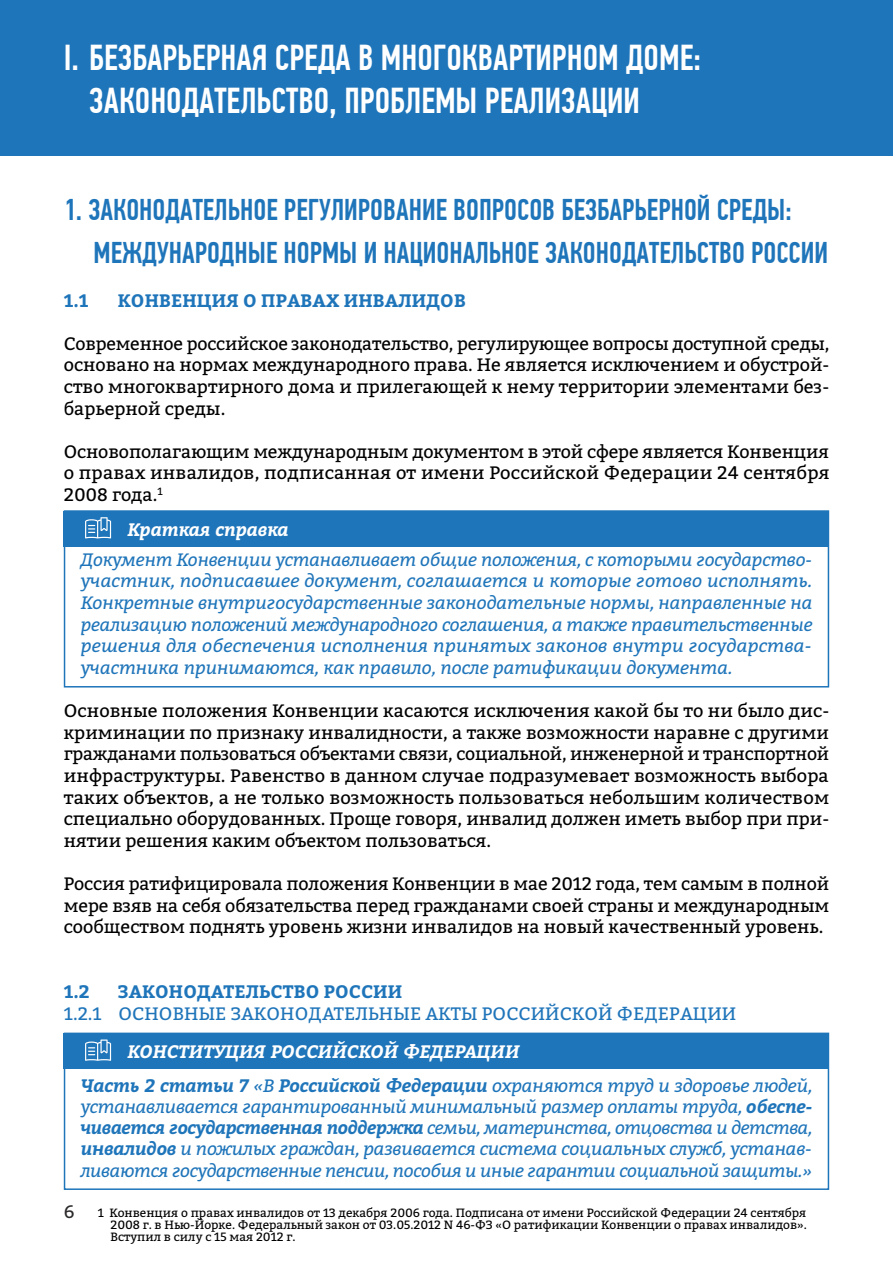
<style>
.page{position:relative;width:893px;height:1263px;background:#fff}
.page>*{position:absolute;margin:0;border:0;box-sizing:border-box;transform-origin:0 0}
.t1{font:500 36px/43.2px "PF Din Text Comp Pro";color:#fff}
.t2{font:500 30px/43.2px "PF Din Text Comp Pro";color:#1f75ba}
.t3{font:18px/21.6px "Bitter";color:#000;text-align:justify}
.t4{font:italic 18px/21.6px "Bitter";letter-spacing:-.015em;color:#1f75ba;text-align:justify}
.t5{font:700 18px "Bitter";letter-spacing:.01em;color:#1f75ba}
.t6{font:18px "Bitter";letter-spacing:.01em;color:#1f75ba}
.t7{font:italic 700 18px "Bitter";color:#fff}
.t8{font:18px "Bitter";color:#2b2929}
.t9{font:12px/12px "Bitter";color:#000;text-align:justify}
.s1{font-weight:700}
</style>
<div class="page">
<div style="left:0;top:0;width:893px;height:155px;background:#1f75ba"></div>
<div style="left:64px;top:510px;width:765px;height:177px;border:2px solid #1f75ba"></div>
<div style="left:64px;top:511px;width:765px;height:36px;background:#1f75ba"></div>
<svg style="left:85px;top:517px;width:26px;height:21px"></svg>
<div style="left:64px;top:1032px;width:765px;height:158px;border:2px solid #1f75ba"></div>
<div style="left:64px;top:1033px;width:765px;height:36px;background:#1f75ba"></div>
<svg style="left:85px;top:1039px;width:26px;height:22px"></svg>
<h1 class="t1" style="left:89px;top:36px;width:613px;text-indent:-26px">I. БЕЗБАРЬЕРНАЯ СРЕДА В МНОГОКВАРТИРНОМ ДОМЕ:<br>ЗАКОНОДАТЕЛЬСТВО, ПРОБЛЕМЫ РЕАЛИЗАЦИИ</h1>
<h2 class="t2" style="left:94px;top:188px;width:736px;text-indent:-30px">1. ЗАКОНОДАТЕЛЬНОЕ РЕГУЛИРОВАНИЕ ВОПРОСОВ БЕЗБАРЬЕРНОЙ СРЕДЫ:<br>МЕЖДУНАРОДНЫЕ НОРМЫ И НАЦИОНАЛЬНОЕ ЗАКОНОДАТЕЛЬСТВО РОССИИ</h2>
<p class="t5" style="left:64px;top:286px;width:26px">1.1</p>
<p class="t5" style="left:118px;top:286px;width:350px">КОНВЕНЦИЯ О ПРАВАХ ИНВАЛИДОВ</p>
<p class="t3" style="left:64px;top:332px;width:767px">Современное российское законодательство, регулирующее вопросы доступной среды, основано на нормах международного права. Не является исключением и обустрой&shy;ство многоквартирного дома и прилегающей к нему территории элементами без&shy;барьерной среды.</p>
<p class="t3" style="left:64px;top:440px;width:767px">Основополагающим международным документом в этой сфере является Конвенция о правах инвалидов, подписанная от имени Российской Федерации 24 сентября 2008 года.<sup>1</sup></p>
<p class="t7" style="left:128px;top:516px;width:163px">Краткая справка</p>
<p class="t4" style="left:81px;top:548px;width:733px">Документ Конвенции устанавливает общие положения, с которыми государство&shy;участник, подписавшее документ, соглашается и которые готово исполнять.<br>Конкретные внутригосударственные законодательные нормы, направленные на реализацию положений международного соглашения, а также правительственные решения для обеспечения исполнения принятых законов внутри государства&shy;участника принимаются, как правило, после ратификации документа.</p>
<p class="t3" style="left:64px;top:699px;width:767px">Основные положения Конвенции касаются исключения какой бы то ни было дис&shy;криминации по признаку инвалидности, а также возможности наравне с другими гражданами пользоваться объектами связи, социальной, инженерной и транспортной инфраструктуры. Равенство в данном случае подразумевает возможность выбора таких объектов, а не только возможность пользоваться небольшим количеством специально оборудованных. Проще говоря, инвалид должен иметь выбор при при&shy;нятии решения каким объектом пользоваться.</p>
<p class="t3" style="left:64px;top:872px;width:767px">Россия ратифицировала положения Конвенции в мае 2012 года, тем самым в полной мере взяв на себя обязательства перед гражданами своей страны и международным сообществом поднять уровень жизни инвалидов на новый качественный уровень.</p>
<p class="t5" style="left:64px;top:978px;width:28px">1.2</p>
<p class="t5" style="left:118px;top:978px;width:286px">ЗАКОНОДАТЕЛЬСТВО РОССИИ</p>
<p class="t6" style="left:64px;top:1000px;width:674px">1.2.1 ОСНОВНЫЕ ЗАКОНОДАТЕЛЬНЫЕ АКТЫ РОССИЙСКОЙ ФЕДЕРАЦИИ</p>
<p class="t7" style="left:128px;top:1038px;width:393px">КОНСТИТУЦИЯ РОССИЙСКОЙ ФЕДЕРАЦИИ</p>
<p class="t4" style="left:81px;top:1075px;width:733px;line-height:21.1px"><span class="s1">Часть 2 статьи 7</span> «В <span class="s1">Российской Федерации</span> охраняются труд и здоровье людей, устанавливается гарантированный минимальный размер оплаты труда, <span class="s1">обеспе&shy;чивается государственная поддержка</span> семьи, материнства, отцовства и детства, <span class="s1">инвалидов</span> и пожилых граждан, развивается система социальных служб, устанав&shy;ливаются государственные пенсии, пособия и иные гарантии социальной защиты.»</p>
<p class="t9" style="left:111px;top:1206px;width:698px;text-indent:-13px">1 Конвенция о правах инвалидов от 13 декабря 2006 года. Подписана от имени Российской Федерации 24 сентября 2008 г. в Нью-Йорке. Федеральный закон от 03.05.2012 N 46-ФЗ «О ратификации Конвенции о правах инвалидов».<br>Вступил в силу с 15 мая 2012 г.</p>
<p class="t8" style="left:64px;top:1199px;width:12px">6</p>
</div>
